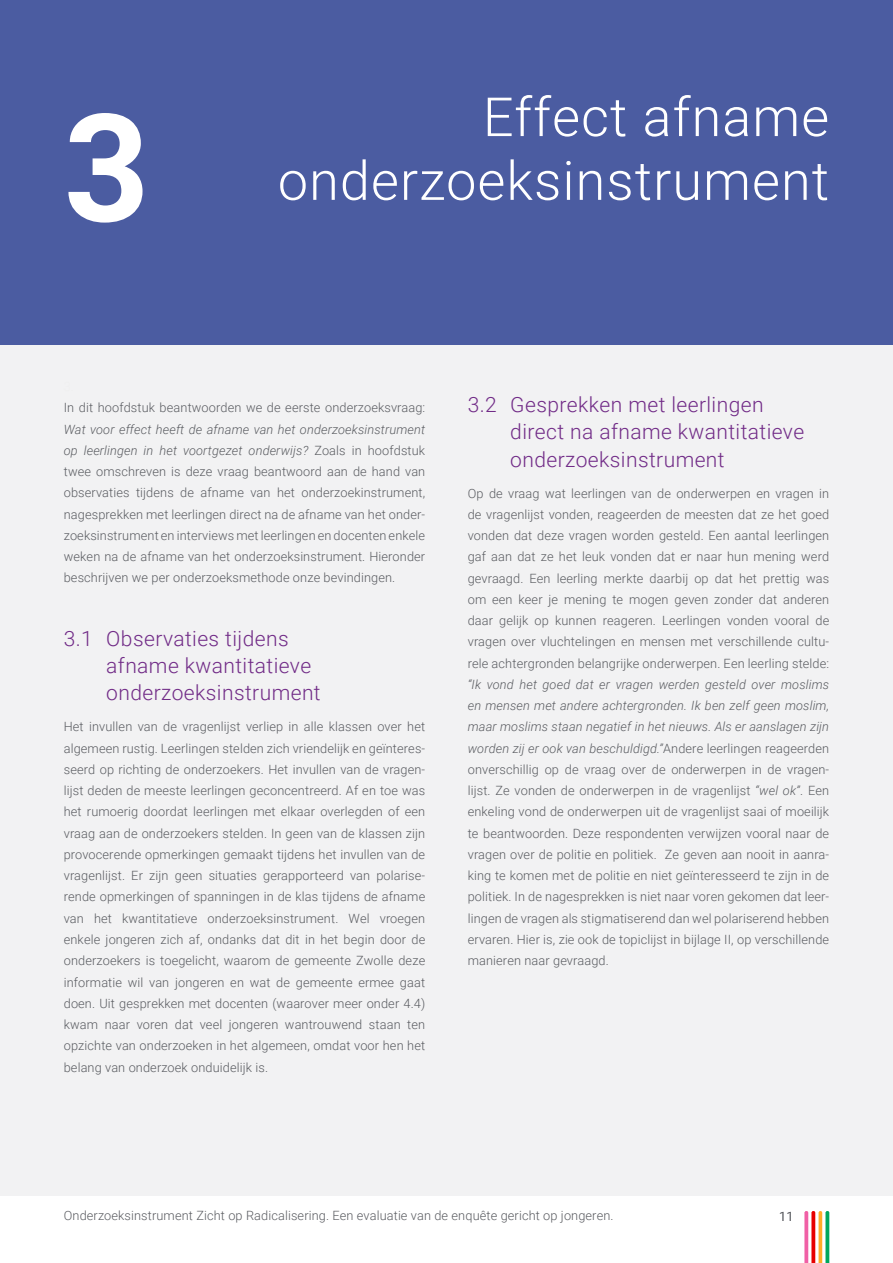
<style>
.page{position:relative;width:893px;height:1263px;background:#fff}
.page>*{position:absolute;margin:0;border:0;box-sizing:border-box;transform-origin:0 0}
.t1{font:700 150px "Roboto";color:#fff}
.t2{font:300 54px "Roboto";letter-spacing:.02em;color:#fff}
.t3{font:300 21px/27px "Roboto";letter-spacing:.02em;color:#712b87}
.t4{font:300 12.75px/21.3px "Roboto";letter-spacing:.01em;color:#5a5c61;text-align:justify}
.s1{font-style:italic}
</style>
<div class="page">
<div style="left:0;top:344px;width:893px;height:852px;background:#f2f2f3"></div>
<div style="left:0;top:0;width:893px;height:344px;background:#4b5ca1"></div>
<svg style="left:805px;top:1211px;width:24px;height:52px"></svg>
<h1 class="t1" style="left:64px;top:63px;width:88px">3</h1>
<h2 class="t2" style="left:483px;top:79px;width:348px">Effect afname</h2>
<h2 class="t2" style="left:278px;top:143px;width:553px">onderzoeksinstrument</h2>
<p class="t4" style="left:64px;top:397px;width:363px">In dit hoofdstuk beantwoorden we de eerste onderzoeksvraag:</p>
<p class="t4" style="left:64px;top:418px;width:363px"><span class="s1">Wat voor effect heeft de afname van het onderzoeksinstrument op leerlingen in het voortgezet onderwijs?</span> Zoals in hoofdstuk twee omschreven is deze vraag beantwoord aan de hand van observaties tijdens de afname van het onderzoekinstrument, nagesprekken met leerlingen direct na de afname van het onder&shy;zoeksinstrument en interviews met leerlingen en docenten enkele weken na de afname van het onderzoeksinstrument. Hieronder beschrijven we per onderzoeksmethode onze bevindingen.</p>
<h3 class="t3" style="left:106px;top:625px;width:216px;text-indent:-43px">3.1 Observaties tijdens afname kwantitatieve onderzoeksinstrument</h3>
<p class="t4" style="left:64px;top:716px;width:363px">Het invullen van de vragenlijst verliep in alle klassen over het algemeen rustig. Leerlingen stelden zich vriendelijk en geïnteres&shy;seerd op richting de onderzoekers. Het invullen van de vragen&shy;lijst deden de meeste leerlingen geconcentreerd. Af en toe was het rumoerig doordat leerlingen met elkaar overlegden of een vraag aan de onderzoekers stelden. In geen van de klassen zijn provocerende opmerkingen gemaakt tijdens het invullen van de vragenlijst. Er zijn geen situaties gerapporteerd van polarise&shy;rende opmerkingen of spanningen in de klas tijdens de afname van het kwantitatieve onderzoeksinstrument. Wel vroegen enkele jongeren zich af, ondanks dat dit in het begin door de onderzoekers is toegelicht, waarom de gemeente Zwolle deze informatie wil van jongeren en wat de gemeente ermee gaat doen. Uit gesprekken met docenten (waarover meer onder 4.4) kwam naar voren dat veel jongeren wantrouwend staan ten opzichte van onderzoeken in het algemeen, omdat voor hen het belang van onderzoek onduidelijk is.</p>
<h3 class="t3" style="left:510px;top:391px;width:296px;text-indent:-43px">3.2 Gesprekken met leerlingen direct na afname kwantitatieve onderzoeksinstrument</h3>
<p class="t4" style="left:468px;top:482px;width:363px">Op de vraag wat leerlingen van de onderwerpen en vragen in de vragenlijst vonden, reageerden de meesten dat ze het goed vonden dat deze vragen worden gesteld. Een aantal leerlingen gaf aan dat ze het leuk vonden dat er naar hun mening werd gevraagd. Een leerling merkte daarbij op dat het prettig was om een keer je mening te mogen geven zonder dat anderen daar gelijk op kunnen reageren. Leerlingen vonden vooral de vragen over vluchtelingen en mensen met verschillende cultu&shy;rele achtergronden belangrijke onderwerpen. Een leerling stelde:</p>
<p class="t4" style="left:468px;top:673px;width:363px"><span class="s1">“Ik vond het goed dat er vragen werden gesteld over moslims en mensen met andere achtergronden. Ik ben zelf geen moslim, maar moslims staan negatief in het nieuws. Als er aanslagen zijn worden zij er ook van beschuldigd.”</span>Andere leerlingen reageerden onverschillig op de vraag over de onderwerpen in de vragen&shy;lijst. Ze vonden de onderwerpen in de vragenlijst <span class="s1">“wel ok”</span>. Een enkeling vond de onderwerpen uit de vragenlijst saai of moeilijk te beantwoorden. Deze respondenten verwijzen vooral naar de vragen over de politie en politiek. Ze geven aan nooit in aanra&shy;king te komen met de politie en niet geïnteresseerd te zijn in de politiek. In de nagesprekken is niet naar voren gekomen dat leer&shy;lingen de vragen als stigmatiserend dan wel polariserend hebben ervaren. Hier is, zie ook de topiclijst in bijlage II, op verschillende manieren naar gevraagd.</p>
<p class="t4" style="left:64px;top:1205px;width:551px">Onderzoeksinstrument Zicht op Radicalisering. Een evaluatie van de enquête gericht op jongeren.</p>
<p class="t4" style="left:779px;top:1205px;width:16px">11</p>
</div>
